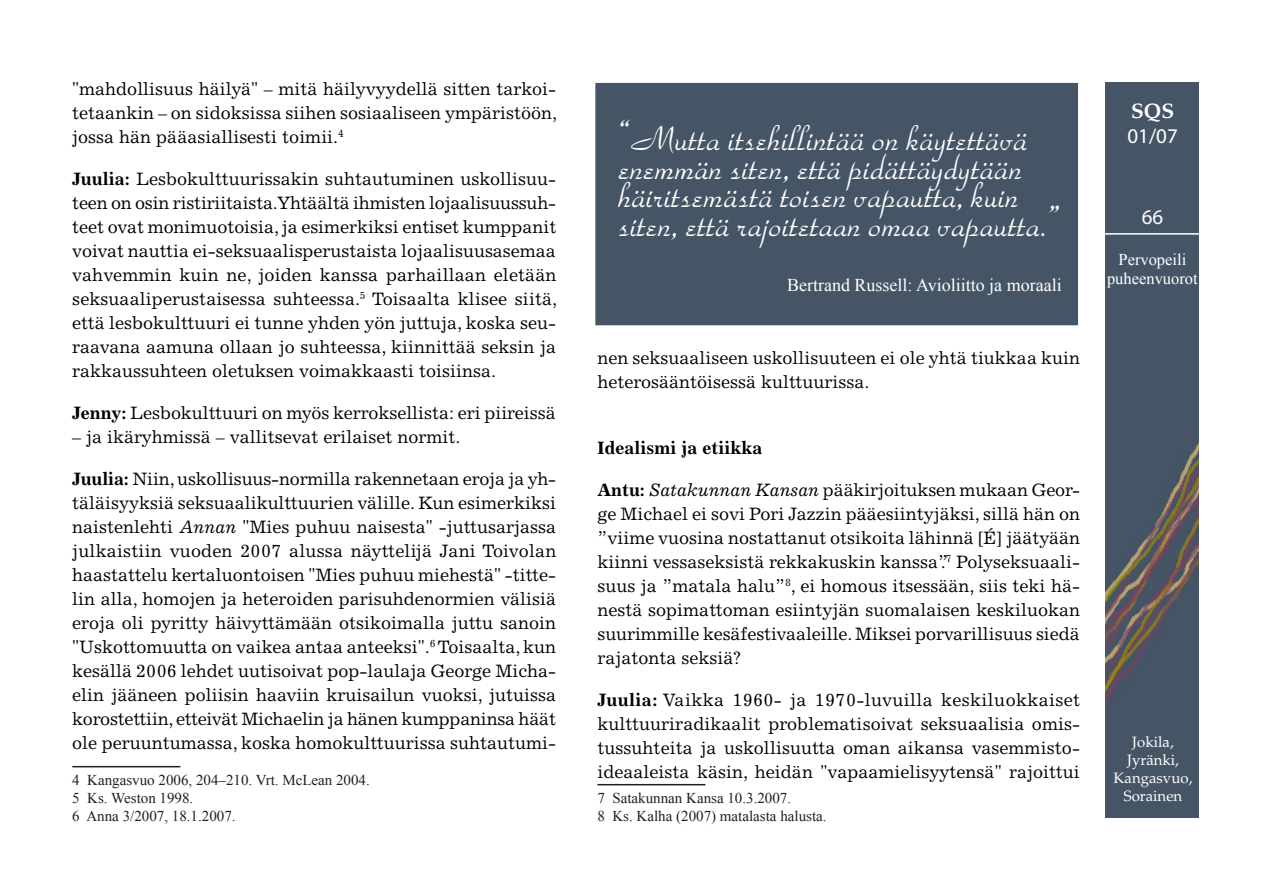
<style>
.page{position:relative;width:1263px;height:893px;background:#fff}
.page>*{position:absolute;margin:0;border:0;box-sizing:border-box;transform-origin:0 0}
.motto{font:45px "Park Avenue Std";color:#fff}
.t1{font:21px "Myriad Pro";color:#fff}
.t2{font:700 21px "Palatino LT Std";color:#fff}
.tekstivartalo{font:18px/24px "Excelsior LT Std";color:#000;text-align:justify}
.Endnote_Text{font:18px/24px "Excelsior LT Std";color:#000;text-align:justify}
.tekstivartalo-2{font:18px "Times New Roman";color:#fff}
.tekstivartalo-3{font:700 18px "Excelsior LT Std";color:#000}
.t3{font:16.5px/19.8px "Times New Roman";color:#fff;text-align:center}
.Endnote_Text-2{font:15px "Times New Roman";color:#231f20}
.t4{font:15px/18px "Palatino LT Std";color:#fff;text-align:center}
.s1{font-weight:700}
.s2{font-style:italic}
</style>
<div class="page">
<img style="left:1106px;top:82px;width:92px;height:736px">
<hr style="left:1100px;top:233px;width:103px;height:2px;background:#fff">
<hr style="left:72px;top:766px;width:108px;height:1px;background:#231f20">
<hr style="left:597px;top:784px;width:108px;height:1px;background:#231f20">
<div style="left:595px;top:83px;width:483px;height:242px;background:#455565"></div>
<p class="Endnote_Text" style="left:72px;top:77px;width:486px">"mahdollisuus häilyä" – mitä häilyvyydellä sitten tarkoi&shy;tetaankin – on sidoksissa siihen sosiaaliseen ympäristöön, jossa hän pääasiallisesti toimii.<sup>4</sup></p>
<p class="tekstivartalo" style="left:72px;top:167px;width:486px"><span class="s1">Juulia:</span> Lesbokulttuurissakin suhtautuminen uskollisuu&shy;teen on osin ristiriitaista. Yhtäältä ihmisten lojaalisuussuh&shy;teet ovat monimuotoisia, ja esimerkiksi entiset kumppanit voivat nauttia ei-seksuaalisperustaista lojaalisuusasemaa vahvemmin kuin ne, joiden kanssa parhaillaan eletään seksuaaliperustaisessa suhteessa.<sup>5</sup> Toisaalta klisee siitä, että lesbokulttuuri ei tunne yhden yön juttuja, koska seu&shy;raavana aamuna ollaan jo suhteessa, kiinnittää seksin ja rakkaussuhteen oletuksen voimakkaasti toisiinsa.</p>
<p class="tekstivartalo" style="left:72px;top:401px;width:485px"><span class="s1">Jenny:</span> Lesbokulttuuri on myös kerroksellista: eri piireissä</p>
<p class="tekstivartalo" style="left:72px;top:425px;width:390px">– ja ikäryhmissä – vallitsevat erilaiset normit.</p>
<p class="tekstivartalo" style="left:72px;top:467px;width:485px"><span class="s1">Juulia:</span> Niin, uskollisuus-normilla rakennetaan eroja ja yh&shy;täläisyyksiä seksuaalikulttuurien välille. Kun esimerkiksi naistenlehti <span class="s2">Annan</span> "Mies puhuu naisesta" -juttusarjassa julkaistiin vuoden 2007 alussa näyttelijä Jani Toivolan haastattelu kertaluontoisen "Mies puhuu miehestä" -titte&shy;lin alla, homojen ja heteroiden parisuhdenormien välisiä eroja oli pyritty häivyttämään otsikoimalla juttu sanoin "Uskottomuutta on vaikea antaa anteeksi".<sup>6</sup> Toisaalta, kun kesällä 2006 lehdet uutisoivat pop-laulaja George Micha&shy;elin jääneen poliisin haaviin kruisailun vuoksi, jutuissa korostettiin, etteivät Michaelin ja hänen kumppaninsa häät ole peruuntumassa, koska homokulttuurissa suhtautumi-</p>
<p class="Endnote_Text-2" style="left:72px;top:770px;width:299px">4 Kangasvuo 2006, 204–210. Vrt. McLean 2004.</p>
<p class="Endnote_Text-2" style="left:72px;top:788px;width:123px">5 Ks. Weston 1998.</p>
<p class="Endnote_Text-2" style="left:72px;top:806px;width:165px">6 Anna 3/2007, 18.1.2007.</p>
<p class="motto" style="left:618px;top:116px;width:411px">“Mutta itsehillintää on käytettävä</p>
<p class="motto" style="left:618px;top:145px;width:406px">enemmän siten, että pidättäydytään</p>
<p class="motto" style="left:618px;top:173px;width:402px">häiritsemästä toisen vapautta, kuin</p>
<p class="motto" style="left:618px;top:202px;width:443px">siten, että rajoitetaan omaa vapautta.”</p>
<p class="tekstivartalo-2" style="left:787px;top:273px;width:276px">Bertrand Russell: Avioliitto ja moraali</p>
<p class="Endnote_Text" style="left:597px;top:346px;width:484px">nen seksuaaliseen uskollisuuteen ei ole yhtä tiukkaa kuin heterosääntöisessä kulttuurissa.</p>
<p class="tekstivartalo-3" style="left:597px;top:438px;width:166px">Idealismi ja etiikka</p>
<p class="tekstivartalo" style="left:597px;top:478px;width:484px"><span class="s1">Antu:</span> <span class="s2">Satakunnan Kansan</span> pääkirjoituksen mukaan Geor&shy;ge Michael ei sovi Pori Jazzin pääesiintyjäksi, sillä hän on ”viime vuosina nostattanut otsikoita lähinnä [É] jäätyään kiinni vessaseksistä rekkakuskin kanssa”.<sup>7</sup> Polyseksuaali&shy;suus ja ”matala halu”<sup>8</sup>, ei homous itsessään, siis teki hä&shy;nestä sopimattoman esiintyjän suomalaisen keskiluokan suurimmille kesäfestivaaleille. Miksei porvarillisuus siedä rajatonta seksiä?</p>
<p class="tekstivartalo" style="left:597px;top:688px;width:484px"><span class="s1">Juulia:</span> Vaikka 1960- ja 1970-luvuilla keskiluokkaiset kulttuuriradikaalit problematisoivat seksuaalisia omis&shy;tussuhteita ja uskollisuutta oman aikansa vasemmisto&shy;ideaaleista käsin, heidän "vapaamielisyytensä" rajoittui</p>
<p class="Endnote_Text-2" style="left:597px;top:788px;width:195px">7 Satakunnan Kansa 10.3.2007.</p>
<p class="Endnote_Text-2" style="left:597px;top:806px;width:231px">8 Ks. Kalha (2007) matalasta halusta.</p>
<p class="t2" style="left:1131px;top:99px;width:45px">SQS</p>
<p class="t1" style="left:1127px;top:123px;width:52px">01/07</p>
<p class="t1" style="left:1142px;top:204px;width:23px">66</p>
<p class="t3" style="left:1107px;top:249px;width:92px">Pervopeili puheenvuorot</p>
<p class="t4" style="left:1114px;top:733px;width:80px">Jokila,<br>Jyränki,<br>Kangasvuo,<br>Sorainen</p>
</div>
